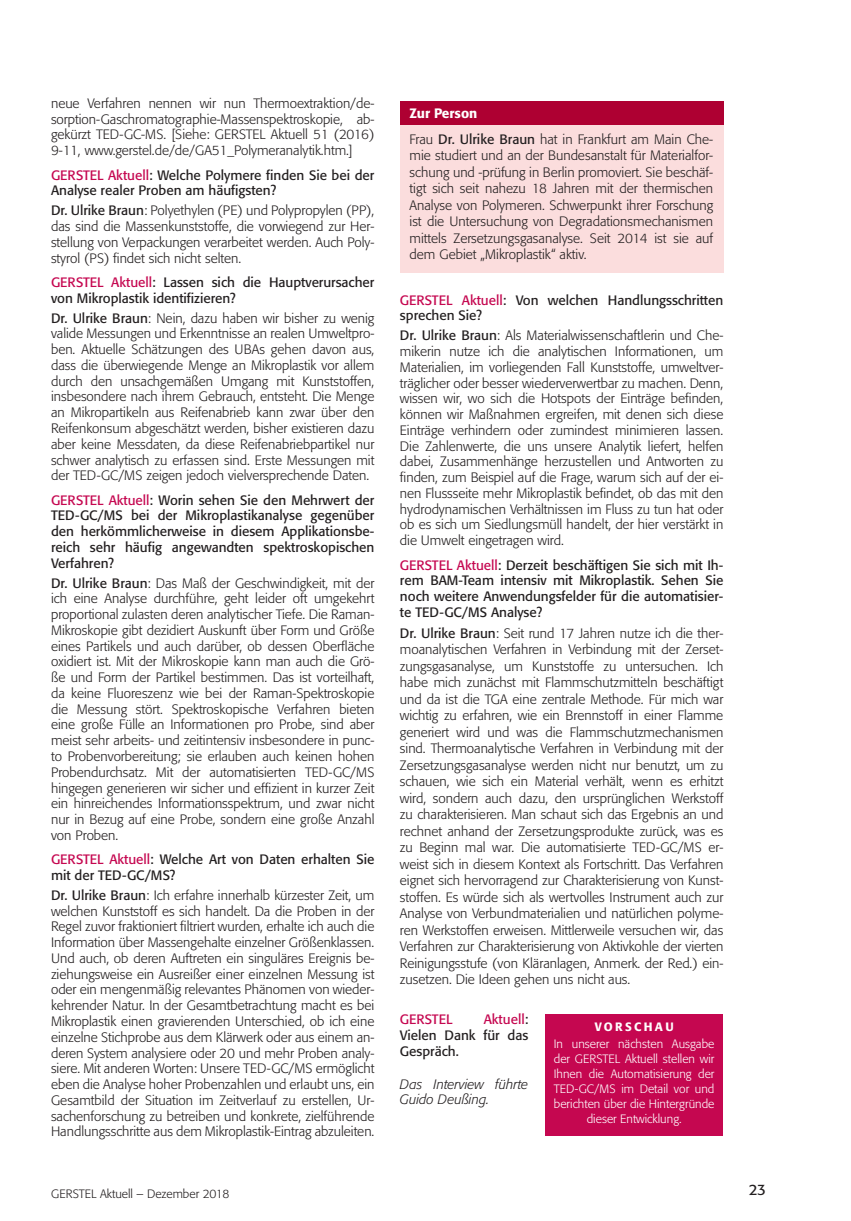
<style>
.page{position:relative;width:851px;height:1221px;background:#fff}
.page>*{position:absolute;margin:0;border:0;box-sizing:border-box;transform-origin:0 0}
.t1{font:15px "Formata";color:#231f20}
.t2{font:300 13.5px/15.8px "Formata";color:#231f20;text-align:justify}
.t3{font:13.5px/15.8px "Formata";color:#231f20}
.t4{font:italic 300 13.5px/15.8px "Formata";color:#231f20}
.t5{font:13.5px "Formata";color:#c50750}
.t6{font:300 12px/15px "Formata";color:#fff;text-align:center}
.t7{font:300 12px "Formata";color:#231f20}
.t8{font:500 12px "Formata";letter-spacing:.2em;color:#fff}
.s1{color:#c50750}
.s2{font-weight:400}
.s3{font-weight:500;color:#fff}
</style>
<div class="page">
<div style="left:545px;top:1014px;width:178px;height:121px;background:#c50750"></div>
<div style="left:400px;top:101px;width:323px;height:171px;background:#fbdddd"></div>
<div style="left:400px;top:101px;width:323px;height:23px;background:#ae0032"></div>
<p class="t2" style="left:51px;top:95px;width:325px">neue Verfahren nennen wir nun Thermoextraktion/de&shy;sorption-Gaschromatographie-Massenspektroskopie, ab&shy;gekürzt TED-GC-MS. [Siehe: GERSTEL Aktuell 51 (2016)<br>9-11, www.gerstel.de/de/GA51_Polymeranalytik.htm.]</p>
<p class="t3" style="left:51px;top:167px;width:325px"><span class="s1">GERSTEL Aktuell</span>: Welche Polymere finden Sie bei der<br>Analyse realer Proben am häufigsten?</p>
<p class="t2" style="left:51px;top:203px;width:325px"><span class="s2">Dr. Ulrike Braun</span>: Polyethylen (PE) und Polypropylen (PP), das sind die Massenkunststoffe, die vorwiegend zur Her&shy;stellung von Verpackungen verarbeitet werden. Auch Poly&shy;styrol (PS) findet sich nicht selten.</p>
<p class="t3" style="left:51px;top:274px;width:325px"><span class="s1">GERSTEL Aktuell</span>: Lassen sich die Hauptverursacher von Mikroplastik identifizieren?</p>
<p class="t2" style="left:51px;top:310px;width:325px"><span class="s2">Dr. Ulrike Braun</span>: Nein, dazu haben wir bisher zu wenig valide Messungen und Erkenntnisse an realen Umweltpro&shy;ben. Aktuelle Schätzungen des UBAs gehen davon aus, dass die überwiegende Menge an Mikroplastik vor allem durch den unsachgemäßen Umgang mit Kunststoffen, insbesondere nach ihrem Gebrauch, entsteht. Die Menge an Mikropartikeln aus Reifenabrieb kann zwar über den Reifenkonsum abgeschätzt werden, bisher existieren dazu aber keine Messdaten, da diese Reifenabriebpartikel nur schwer analytisch zu erfassen sind. Erste Messungen mit der TED-GC/MS zeigen jedoch vielversprechende Daten.</p>
<p class="t3" style="left:51px;top:492px;width:325px;text-align:justify"><span class="s1">GERSTEL Aktuell</span>: Worin sehen Sie den Mehrwert der TED-GC/MS bei der Mikroplastikanalyse gegenüber den herkömmlicherweise in diesem Applikationsbe&shy;reich sehr häufig angewandten spektroskopischen Verfahren?</p>
<p class="t2" style="left:51px;top:575px;width:325px"><span class="s2">Dr. Ulrike Braun</span>: Das Maß der Geschwindigkeit, mit der ich eine Analyse durchführe, geht leider oft umgekehrt proportional zulasten deren analytischer Tiefe. Die Raman-Mikroskopie gibt dezidiert Auskunft über Form und Größe eines Partikels und auch darüber, ob dessen Oberfläche oxidiert ist. Mit der Mikroskopie kann man auch die Grö&shy;ße und Form der Partikel bestimmen. Das ist vorteilhaft, da keine Fluoreszenz wie bei der Raman-Spektroskopie die Messung stört. Spektroskopische Verfahren bieten eine große Fülle an Informationen pro Probe, sind aber meist sehr arbeits- und zeitintensiv insbesondere in punc&shy;to Probenvorbereitung; sie erlauben auch keinen hohen Probendurchsatz. Mit der automatisierten TED-GC/MS hingegen generieren wir sicher und effizient in kurzer Zeit ein hinreichendes Informationsspektrum, und zwar nicht nur in Bezug auf eine Probe, sondern eine große Anzahl von Proben.</p>
<p class="t3" style="left:51px;top:851px;width:325px"><span class="s1">GERSTEL Aktuell</span>: Welche Art von Daten erhalten Sie mit der TED-GC/MS?</p>
<p class="t2" style="left:51px;top:887px;width:325px"><span class="s2">Dr. Ulrike Braun</span>: Ich erfahre innerhalb kürzester Zeit, um welchen Kunststoff es sich handelt. Da die Proben in der Regel zuvor fraktioniert filtriert wurden, erhalte ich auch die Information über Massengehalte einzelner Größenklassen.<br>Und auch, ob deren Auftreten ein singuläres Ereignis be&shy;ziehungsweise ein Ausreißer einer einzelnen Messung ist oder ein mengenmäßig relevantes Phänomen von wieder&shy;kehrender Natur. In der Gesamtbetrachtung macht es bei Mikroplastik einen gravierenden Unterschied, ob ich eine einzelne Stichprobe aus dem Klärwerk oder aus einem an&shy;deren System analysiere oder 20 und mehr Proben analy&shy;siere. Mit anderen Worten: Unsere TED-GC/MS ermöglicht eben die Analyse hoher Probenzahlen und erlaubt uns, ein Gesamtbild der Situation im Zeitverlauf zu erstellen, Ur&shy;sachenforschung zu betreiben und konkrete, zielführende Handlungsschritte aus dem Mikroplastik-Eintrag abzuleiten.</p>
<p class="t7" style="left:51px;top:1186px;width:180px">GERSTEL Aktuell – Dezember 2018</p>
<p class="t2" style="left:409px;top:101px;width:305px;line-height:25.5px"><span class="s3">Zur Person<br></span>Frau <span class="s2">Dr. Ulrike Braun</span> hat in Frankfurt am Main Che-</p>
<p class="t2" style="left:409px;top:147px;width:305px;line-height:16.5px">mie studiert und an der Bundesanstalt für Materialfor&shy;schung und -prüfung in Berlin promoviert. Sie beschäf&shy;tigt sich seit nahezu 18 Jahren mit der thermischen Analyse von Polymeren. Schwerpunkt ihrer Forschung ist die Untersuchung von Degradationsmechanismen mittels Zersetzungsgasanalyse. Seit 2014 ist sie auf dem Gebiet „Mikroplastik“ aktiv.</p>
<p class="t3" style="left:400px;top:292px;width:325px"><span class="s1">GERSTEL Aktuell</span>: Von welchen Handlungsschritten sprechen Sie?</p>
<p class="t2" style="left:400px;top:328px;width:325px"><span class="s2">Dr. Ulrike Braun</span>: Als Materialwissenschaftlerin und Che&shy;mikerin nutze ich die analytischen Informationen, um Materialien, im vorliegenden Fall Kunststoffe, umweltver&shy;träglicher oder besser wiederverwertbar zu machen. Denn, wissen wir, wo sich die Hotspots der Einträge befinden, können wir Maßnahmen ergreifen, mit denen sich diese Einträge verhindern oder zumindest minimieren lassen.<br>Die Zahlenwerte, die uns unsere Analytik liefert, helfen dabei, Zusammenhänge herzustellen und Antworten zu finden, zum Beispiel auf die Frage, warum sich auf der ei&shy;nen Flussseite mehr Mikroplastik befindet, ob das mit den hydrodynamischen Verhältnissen im Fluss zu tun hat oder ob es sich um Siedlungsmüll handelt, der hier verstärkt in die Umwelt eingetragen wird.</p>
<p class="t3" style="left:400px;top:557px;width:325px;text-align:justify"><span class="s1">GERSTEL Aktuell</span>: Derzeit beschäftigen Sie sich mit Ih&shy;rem BAM-Team intensiv mit Mikroplastik. Sehen Sie noch weitere Anwendungsfelder für die automatisier&shy;te TED-GC/MS Analyse?</p>
<p class="t2" style="left:400px;top:624px;width:325px;line-height:16.5px"><span class="s2">Dr. Ulrike Braun</span>: Seit rund 17 Jahren nutze ich die ther&shy;moanalytischen Verfahren in Verbindung mit der Zerset&shy;zungsgasanalyse, um Kunststoffe zu untersuchen. Ich habe mich zunächst mit Flammschutzmitteln beschäftigt und da ist die TGA eine zentrale Methode. Für mich war wichtig zu erfahren, wie ein Brennstoff in einer Flamme generiert wird und was die Flammschutzmechanismen sind. Thermoanalytische Verfahren in Verbindung mit der Zersetzungsgasanalyse werden nicht nur benutzt, um zu schauen, wie sich ein Material verhält, wenn es erhitzt wird, sondern auch dazu, den ursprünglichen Werkstoff zu charakterisieren. Man schaut sich das Ergebnis an und rechnet anhand der Zersetzungsprodukte zurück, was es zu Beginn mal war. Die automatisierte TED-GC/MS er&shy;weist sich in diesem Kontext als Fortschritt. Das Verfahren eignet sich hervorragend zur Charakterisierung von Kunst&shy;stoffen. Es würde sich als wertvolles Instrument auch zur Analyse von Verbundmaterialien und natürlichen polyme&shy;ren Werkstoffen erweisen. Mittlerweile versuchen wir, das Verfahren zur Charakterisierung von Aktivkohle der vierten Reinigungsstufe (von Kläranlagen, Anmerk. der Red.) ein&shy;zusetzen. Die Ideen gehen uns nicht aus.</p>
<p class="t5" style="left:400px;top:1011px;width:54px">GERSTEL</p>
<p class="t3" style="left:400px;top:1011px;width:130px;text-align:justify;text-indent:84px"><span class="s1">Aktuell</span>:<br>Vielen Dank für das Gespräch.</p>
<p class="t4" style="left:400px;top:1075px;width:130px">Das Interview führte<br>Guido Deußing.</p>
<p class="t8" style="left:594px;top:1018px;width:80px">VORSCHAU</p>
<p class="t6" style="left:554px;top:1036px;width:162px">In unserer nächsten Ausgabe der GERSTEL Aktuell stellen wir<br>Ihnen die Automatisierung der<br>TED-GC/MS im Detail vor und berichten über die Hintergründe dieser Entwicklung.</p>
<p class="t1" style="left:748px;top:1180px;width:19px">23</p>
</div>
